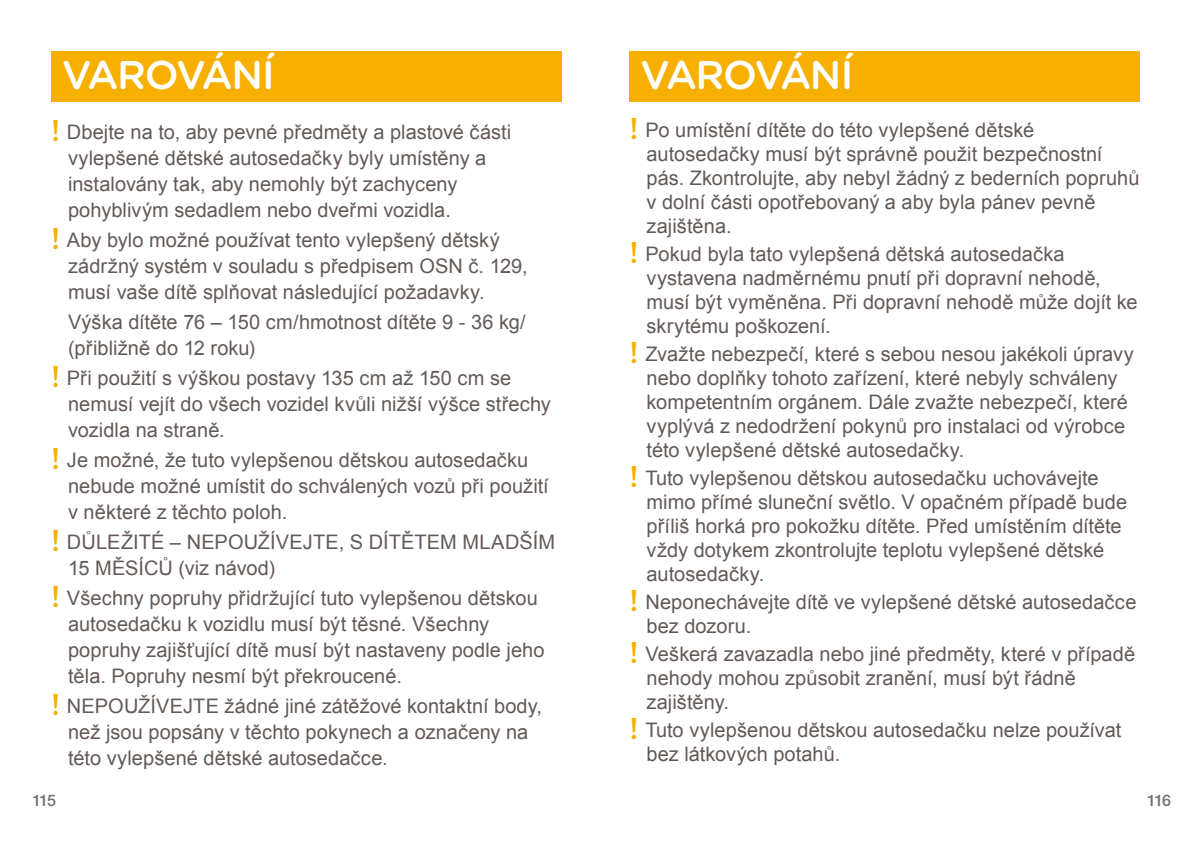
<style>
.page{position:relative;width:1191px;height:842px;background:#fff}
.page>*{position:absolute;margin:0;border:0;box-sizing:border-box;transform-origin:0 0}
.t1{font:500 40px "Gotham Rounded";letter-spacing:-.035em;color:#fff}
.t2{font:20px/24px "Arial";letter-spacing:.005em;color:#635a57}
.t3{font:500 16px "Helvetica Neue LT Std";letter-spacing:-.095em;color:#767575}
.s1{font-family:"Gotham Rounded";font-weight:500;font-size:30px;color:#f7af00}
</style>
<div class="page">
<div style="left:629px;top:51px;width:511px;height:51px;background:#f7af00"></div>
<div style="left:51px;top:51px;width:510px;height:51px;background:#f7af00"></div>
<h1 class="t1" style="left:62px;top:46px;width:214px">VAROVÁNÍ</h1>
<p class="t2" style="left:68px;top:119px;width:445px;line-height:26px;text-indent:-17px"><span class="s1">!</span> Dbejte na to, aby pevné předměty a plastové části vylepšené dětské autosedačky byly umístěny a instalovány tak, aby nemohly být zachyceny pohyblivým sedadlem nebo dveřmi vozidla.</p>
<p class="t2" style="left:68px;top:227px;width:461px;line-height:26px;text-indent:-17px"><span class="s1">!</span> Aby bylo možné používat tento vylepšený dětský zádržný systém v souladu s předpisem OSN č. 129, musí vaše dítě splňovat následující požadavky.</p>
<p class="t2" style="left:68px;top:309px;width:459px;line-height:26px">Výška dítěte 76 – 150 cm/hmotnost dítěte 9 - 36 kg/ (přibližně do 12 roku)</p>
<p class="t2" style="left:68px;top:365px;width:484px;line-height:26px;text-indent:-17px"><span class="s1">!</span> Při použití s výškou postavy 135 cm až 150 cm se nemusí vejít do všech vozidel kvůli nižší výšce střechy vozidla na straně.</p>
<p class="t2" style="left:68px;top:447px;width:482px;line-height:26px;text-indent:-17px"><span class="s1">!</span> Je možné, že tuto vylepšenou dětskou autosedačku nebude možné umístit do schválených vozů při použití v některé z těchto poloh.</p>
<p class="t2" style="left:68px;top:529px;width:489px;line-height:26px;text-indent:-17px"><span class="s1">!</span> DŮLEŽITÉ – NEPOUŽÍVEJTE, S DÍTĚTEM MLADŠÍM<br>15 MĚSÍCŮ (viz návod)</p>
<p class="t2" style="left:68px;top:585px;width:478px;line-height:26px;text-indent:-17px"><span class="s1">!</span> Všechny popruhy přidržující tuto vylepšenou dětskou autosedačku k vozidlu musí být těsné. Všechny popruhy zajišťující dítě musí být nastaveny podle jeho těla. Popruhy nesmí být překroucené.</p>
<p class="t2" style="left:68px;top:693px;width:475px;line-height:26px;text-indent:-17px"><span class="s1">!</span> NEPOUŽÍVEJTE žádné jiné zátěžové kontaktní body, než jsou popsány v těchto pokynech a označeny na této vylepšené dětské autosedačce.</p>
<h1 class="t1" style="left:640px;top:46px;width:214px">VAROVÁNÍ</h1>
<p class="t2" style="left:646px;top:118px;width:494px;text-indent:-17px"><span class="s1">!</span> Po umístění dítěte do této vylepšené dětské autosedačky musí být správně použit bezpečnostní pás. Zkontrolujte, aby nebyl žádný z bederních popruhů v dolní části opotřebovaný a aby byla pánev pevně zajištěna.</p>
<p class="t2" style="left:646px;top:242px;width:492px;text-indent:-17px"><span class="s1">!</span> Pokud byla tato vylepšená dětská autosedačka vystavena nadměrnému pnutí při dopravní nehodě, musí být vyměněna. Při dopravní nehodě může dojít ke skrytému poškození.</p>
<p class="t2" style="left:646px;top:342px;width:489px;text-indent:-17px"><span class="s1">!</span> Zvažte nebezpečí, které s sebou nesou jakékoli úpravy nebo doplňky tohoto zařízení, které nebyly schváleny kompetentním orgánem. Dále zvažte nebezpečí, které vyplývá z nedodržení pokynů pro instalaci od výrobce této vylepšené dětské autosedačky.</p>
<p class="t2" style="left:646px;top:466px;width:482px;text-indent:-17px"><span class="s1">!</span> Tuto vylepšenou dětskou autosedačku uchovávejte mimo přímé sluneční světlo. V opačném případě bude příliš horká pro pokožku dítěte. Před umístěním dítěte vždy dotykem zkontrolujte teplotu vylepšené dětské autosedačky.</p>
<p class="t2" style="left:646px;top:590px;width:491px;text-indent:-17px"><span class="s1">!</span> Neponechávejte dítě ve vylepšené dětské autosedačce bez dozoru.</p>
<p class="t2" style="left:646px;top:642px;width:490px;text-indent:-17px"><span class="s1">!</span> Veškerá zavazadla nebo jiné předměty, které v případě nehody mohou způsobit zranění, musí být řádně zajištěny.</p>
<p class="t2" style="left:646px;top:718px;width:476px;text-indent:-17px"><span class="s1">!</span> Tuto vylepšenou dětskou autosedačku nelze používat bez látkových potahů.</p>
<p class="t3" style="left:32px;top:791px;width:25px">115</p>
<p class="t3" style="left:1147px;top:791px;width:25px">116</p>
</div>
